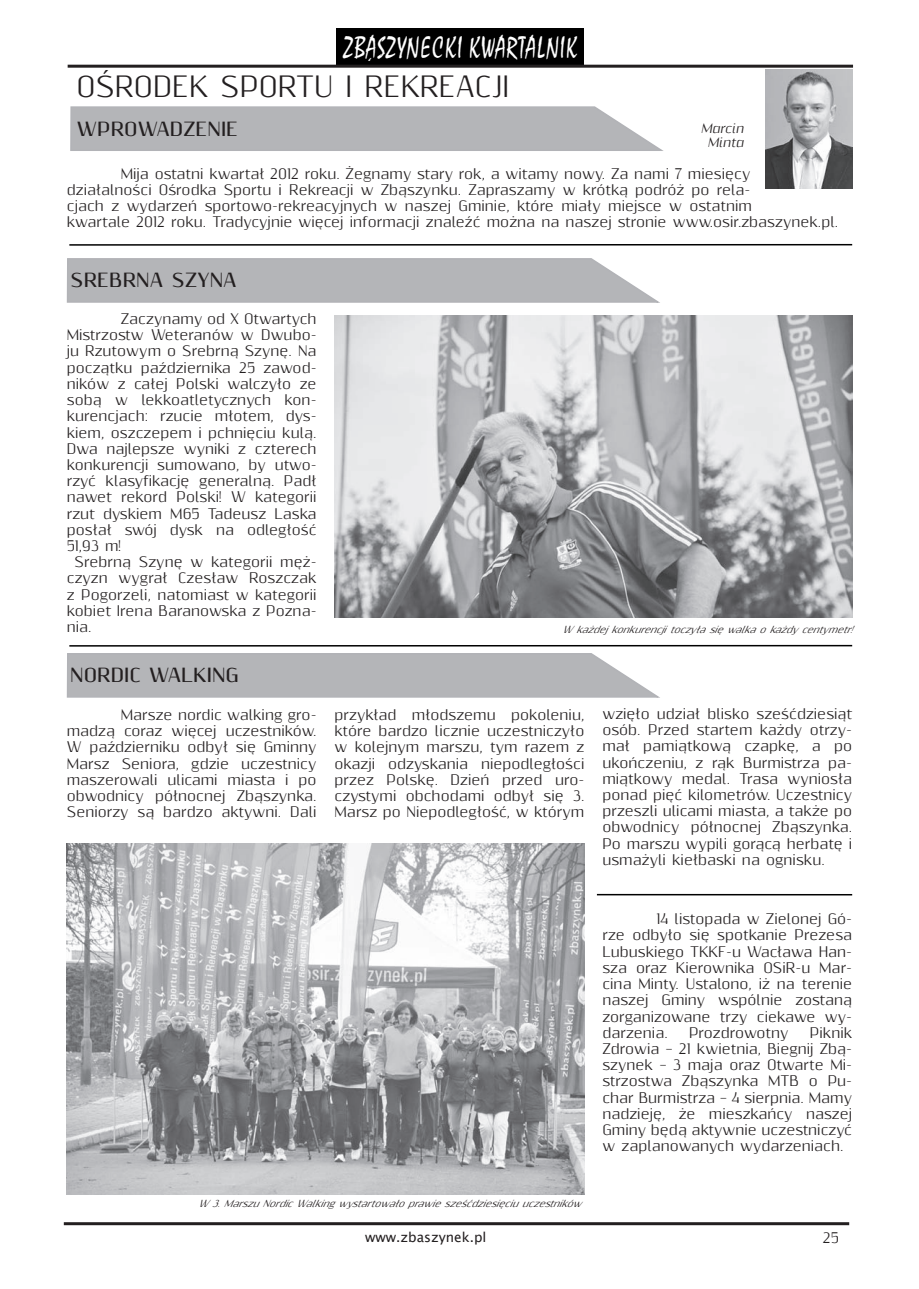
<style>
.page{position:relative;width:919px;height:1289px;background:#fff}
.page>*{position:absolute;margin:0;border:0;box-sizing:border-box;transform-origin:0 0}
.t1{font:29.7px "Staccato 222 BT";color:#fff;scale:.73 1}
.t2{font:27px "Resagnicto";color:#231f20}
.t3{font:700 18px "Resagnicto";color:#231f20}
.t4{font:13.5px/16.2px "Resagnicto";color:#231f20;text-align:justify}
.t5{font:13.5px "Lucida Sans Unicode";color:#231f20}
.t6{font:italic 12px/13.5px "Resagnicto";color:#231f20;text-align:center}
.t7{font:italic 9px "Resagnicto";color:#231f20}
</style>
<div class="page">
<hr style="left:64px;top:1222px;width:785px;height:3px;background:#231f20">
<div style="left:336px;top:28px;width:247px;height:38px;background:#000"></div>
<hr style="left:68px;top:65px;width:785px;height:3px;background:#231f20">
<svg style="left:70px;top:106px;width:594px;height:45px;background:#b8b9bc"></svg>
<img style="left:334px;top:316px;width:518px;height:301px">
<img style="left:67px;top:843px;width:517px;height:351px">
<img style="left:765px;top:70px;width:87px;height:119px">
<hr style="left:69px;top:244px;width:783px;height:2px;background:#000">
<svg style="left:66px;top:258px;width:594px;height:45px;background:#b9b9bc"></svg>
<hr style="left:69px;top:645px;width:783px;height:1px;background:#000">
<svg style="left:66px;top:653px;width:594px;height:45px;background:#b9b9bc"></svg>
<hr style="left:597px;top:893px;width:255px;height:2px;background:#000">
<h1 class="t1" style="left:343px;top:29px;width:323px">ZBASZYNECKI KWARTALNIK</h1>
<h2 class="t2" style="left:77px;top:70px;width:434px">OŚRODEK SPORTU I REKREACJI</h2>
<h3 class="t3" style="left:77px;top:118px;width:163px">WPROWADZENIE</h3>
<p class="t6" style="left:701px;top:122px;width:44px">Marcin<br>Minta</p>
<p class="t4" style="left:67px;top:166px;width:772px;text-align:left;text-indent:54px">Mija ostatni kwartał 2012 roku. Żegnamy stary rok, a witamy nowy. Za nami 7 miesięcy działalności Ośrodka Sportu i Rekreacji w Zbąszynku. Zapraszamy w krótką podróż po rela-<br>cjach z wydarzeń sportowo-rekreacyjnych w naszej Gminie, które miały miejsce w ostatnim<br>kwartale 2012 roku. Tradycyjnie więcej informacji znaleźć można na naszej stronie www.osir.zbaszynek.pl.</p>
<h3 class="t3" style="left:70px;top:269px;width:166px">SREBRNA SZYNA</h3>
<p class="t4" style="left:121px;top:311px;width:197px">Zaczynamy od X Otwartych</p>
<p class="t4" style="left:67px;top:327px;width:251px">Mistrzostw Weteranów w Dwubo-</p>
<p class="t4" style="left:67px;top:343px;width:251px">ju Rzutowym o Srebrną Szynę. Na</p>
<p class="t4" style="left:67px;top:360px;width:251px">początku października 25 zawod-</p>
<p class="t4" style="left:67px;top:376px;width:251px">ników z całej Polski walczyło ze</p>
<p class="t4" style="left:67px;top:392px;width:251px">sobą w lekkoatletycznych kon-</p>
<p class="t4" style="left:67px;top:408px;width:251px">kurencjach: rzucie młotem, dys-</p>
<p class="t4" style="left:67px;top:424px;width:251px">kiem, oszczepem i pchnięciu kulą.</p>
<p class="t4" style="left:67px;top:441px;width:251px">Dwa najlepsze wyniki z czterech</p>
<p class="t4" style="left:67px;top:457px;width:251px">konkurencji sumowano, by utwo-</p>
<p class="t4" style="left:67px;top:473px;width:251px">rzyć klasyfikację generalną. Padł</p>
<p class="t4" style="left:67px;top:489px;width:251px">nawet rekord Polski! W kategorii</p>
<p class="t4" style="left:67px;top:505px;width:251px">rzut dyskiem M65 Tadeusz Laska</p>
<p class="t4" style="left:67px;top:522px;width:251px">posłał swój dysk na odległość</p>
<p class="t4" style="left:67px;top:538px;width:56px">51,93 m!</p>
<p class="t4" style="left:75px;top:554px;width:243px">Srebrną Szynę w kategorii męż-</p>
<p class="t4" style="left:67px;top:570px;width:251px">czyzn wygrał Czesław Roszczak</p>
<p class="t4" style="left:67px;top:586px;width:251px">z Pogorzeli, natomiast w kategorii</p>
<p class="t4" style="left:67px;top:603px;width:251px">kobiet Irena Baranowska z Pozna-</p>
<p class="t4" style="left:67px;top:619px;width:26px">nia.</p>
<h3 class="t3" style="left:70px;top:663px;width:170px">NORDIC WALKING</h3>
<p class="t4" style="left:67px;top:707px;width:251px;text-indent:54px">Marsze nordic walking gro&shy;madzą coraz więcej uczestników.<br>W październiku odbył się Gminny Marsz Seniora, gdzie uczestnicy maszerowali ulicami miasta i po obwodnicy północnej Zbąszynka.<br>Seniorzy są bardzo aktywni. Dali</p>
<p class="t4" style="left:334px;top:707px;width:251px">przykład młodszemu pokoleniu, które bardzo licznie uczestniczyło w kolejnym marszu, tym razem z okazji odzyskania niepodległości przez Polskę. Dzień przed uro&shy;czystymi obchodami odbył się 3.<br>Marsz po Niepodległość, w którym</p>
<p class="t4" style="left:602px;top:706px;width:251px">wzięło udział blisko sześćdziesiąt osób. Przed startem każdy otrzy&shy;mał pamiątkową czapkę, a po ukończeniu, z rąk Burmistrza pa&shy;miątkowy medal. Trasa wyniosła ponad pięć kilometrów. Uczestnicy przeszli ulicami miasta, a także po obwodnicy północnej Zbąszynka.<br>Po marszu wypili gorącą herbatę i usmażyli kiełbaski na ognisku.</p>
<p class="t7" style="left:562px;top:623px;width:297px">Wkażdejkonkurencjitoczyłasięwalkaokażdycentymetr!</p>
<p class="t7" style="left:198px;top:1197px;width:390px">W3.MarszuNordicWalkingwystartowałoprawiesześćdziesięciuuczestników</p>
<p class="t4" style="left:602px;top:911px;width:251px;text-indent:54px">14 listopada w Zielonej Gó&shy;rze odbyło się spotkanie Prezesa Lubuskiego TKKF-u Wacława Han&shy;sza oraz Kierownika OSiR-u Mar&shy;cina Minty. Ustalono, iż na terenie naszej Gminy wspólnie zostaną zorganizowane trzy ciekawe wy&shy;darzenia.</p>
<p class="t4" style="left:602px;top:1024px;width:251px;text-indent:207px">Piknik Zdrowia – 21 kwietnia, Biegnij Zbą&shy;szynek – 3 maja oraz Otwarte Mi&shy;strzostwa Zbąszynka MTB o Pu&shy;char Burmistrza – 4 sierpnia. Mamy nadzieję, że mieszkańcy naszej Gminy będą aktywnie uczestniczyć w zaplanowanych wydarzeniach.</p>
<p class="t4" style="left:689px;top:1024px;width:101px">Prozdrowotny</p>
<p class="t5" style="left:365px;top:1225px;width:123px">www.zbaszynek.pl</p>
<p class="t4" style="left:822px;top:1230px;width:18px">25</p>
</div>
